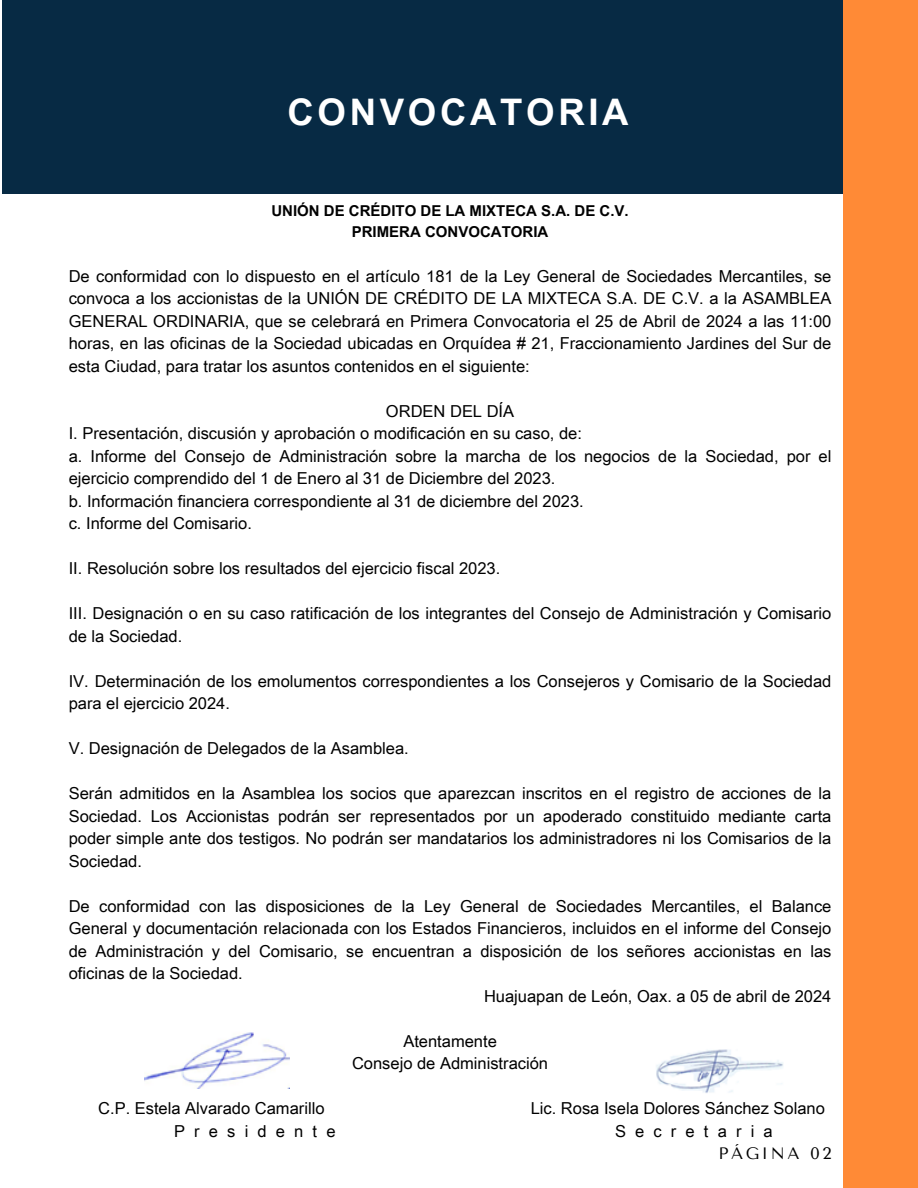
<style>
.page{position:relative;width:918px;height:1188px;background:#fff}
.page>*{position:absolute;margin:0;border:0;box-sizing:border-box;transform-origin:0 0}
.t1{font:700 36.6px "Arial Unicode MS";letter-spacing:.1em;color:#fff}
.t2{font:16.5px/22.5px "Arial Unicode MS";color:#000;text-align:justify}
.t3{font:16.5px "Arial Unicode MS";letter-spacing:.555em;color:#000}
.t4{font:16.5px "Tenor Sans";letter-spacing:.15em;color:#000}
.t5{font:700 15px/20.2px "Arial Unicode MS";color:#000;text-align:center}
</style>
<div class="page">
<div style="left:2px;top:0;width:841px;height:194px;background:#072a44"></div>
<img style="left:144px;top:1032px;width:146px;height:56px">
<div style="left:844px;top:0;width:74px;height:1188px;background:#ff8a36"></div>
<img style="left:656px;top:1049px;width:127px;height:44px">
<p class="t1" style="left:287px;top:86px;width:343px">CONVOCATORIA</p>
<p class="t5" style="left:271px;top:200px;width:359px">UNIÓN DE CRÉDITO DE LA MIXTECA S.A. DE C.V.<br>PRIMERA CONVOCATORIA</p>
<h1 class="t2" style="left:69px;top:264px;width:764px">De conformidad con lo dispuesto en el artículo 181 de la Ley General de Sociedades Mercantiles, se convoca a los accionistas de la UNIÓN DE CRÉDITO DE LA MIXTECA S.A. DE C.V. a la ASAMBLEA GENERAL ORDINARIA, que se celebrará en Primera Convocatoria el 25 de Abril de 2024 a las 11:00 horas, en las oficinas de la Sociedad ubicadas en Orquídea # 21, Fraccionamiento Jardines del Sur de esta Ciudad, para tratar los asuntos contenidos en el siguiente:</h1>
<h3 class="t2" style="left:386px;top:399px;width:130px">ORDEN DEL DÍA</h3>
<p class="t2" style="left:69px;top:421px;width:515px">I. Presentación, discusión y aprobación o modificación en su caso, de:</p>
<p class="t2" style="left:69px;top:444px;width:764px">a. Informe del Consejo de Administración sobre la marcha de los negocios de la Sociedad, por el ejercicio comprendido del 1 de Enero al 31 de Diciembre del 2023.</p>
<p class="t2" style="left:69px;top:489px;width:517px">b. Información financiera correspondiente al 31 de diciembre del 2023.</p>
<p class="t2" style="left:69px;top:511px;width:185px">c. Informe del Comisario.</p>
<p class="t2" style="left:69px;top:556px;width:433px">II. Resolución sobre los resultados del ejercicio fiscal 2023.</p>
<p class="t2" style="left:69px;top:601px;width:764px">III. Designación o en su caso ratificación de los integrantes del Consejo de Administración y Comisario de la Sociedad.</p>
<p class="t2" style="left:69px;top:669px;width:764px">IV. Determinación de los emolumentos correspondientes a los Consejeros y Comisario de la Sociedad para el ejercicio 2024.</p>
<p class="t2" style="left:69px;top:736px;width:342px">V. Designación de Delegados de la Asamblea.</p>
<p class="t2" style="left:69px;top:781px;width:764px">Serán admitidos en la Asamblea los socios que aparezcan inscritos en el registro de acciones de la Sociedad. Los Accionistas podrán ser representados por un apoderado constituido mediante carta poder simple ante dos testigos. No podrán ser mandatarios los administradores ni los Comisarios de la Sociedad.</p>
<p class="t2" style="left:69px;top:894px;width:764px">De conformidad con las disposiciones de la Ley General de Sociedades Mercantiles, el Balance General y documentación relacionada con los Estados Financieros, incluidos en el informe del Consejo de Administración y del Comisario, se encuentran a disposición de los señores accionistas en las oficinas de la Sociedad.</p>
<p class="t2" style="left:484px;top:984px;width:349px">Huajuapan de León, Oax. a 05 de abril de 2024</p>
<p class="t2" style="left:403px;top:1029px;width:95px">Atentamente</p>
<p class="t2" style="left:352px;top:1051px;width:198px">Consejo de Administración</p>
<p class="t2" style="left:98px;top:1096px;width:228px">C.P. Estela Alvarado Camarillo</p>
<p class="t2" style="left:531px;top:1096px;width:296px">Lic. Rosa Isela Dolores Sánchez Solano</p>
<p class="t3" style="left:174px;top:1119px;width:163px">Presidente</p>
<p class="t3" style="left:615px;top:1119px;width:159px">Secretaria</p>
<p class="t4" style="left:719px;top:1144px;width:114px">PÁGINA 02</p>
</div>
